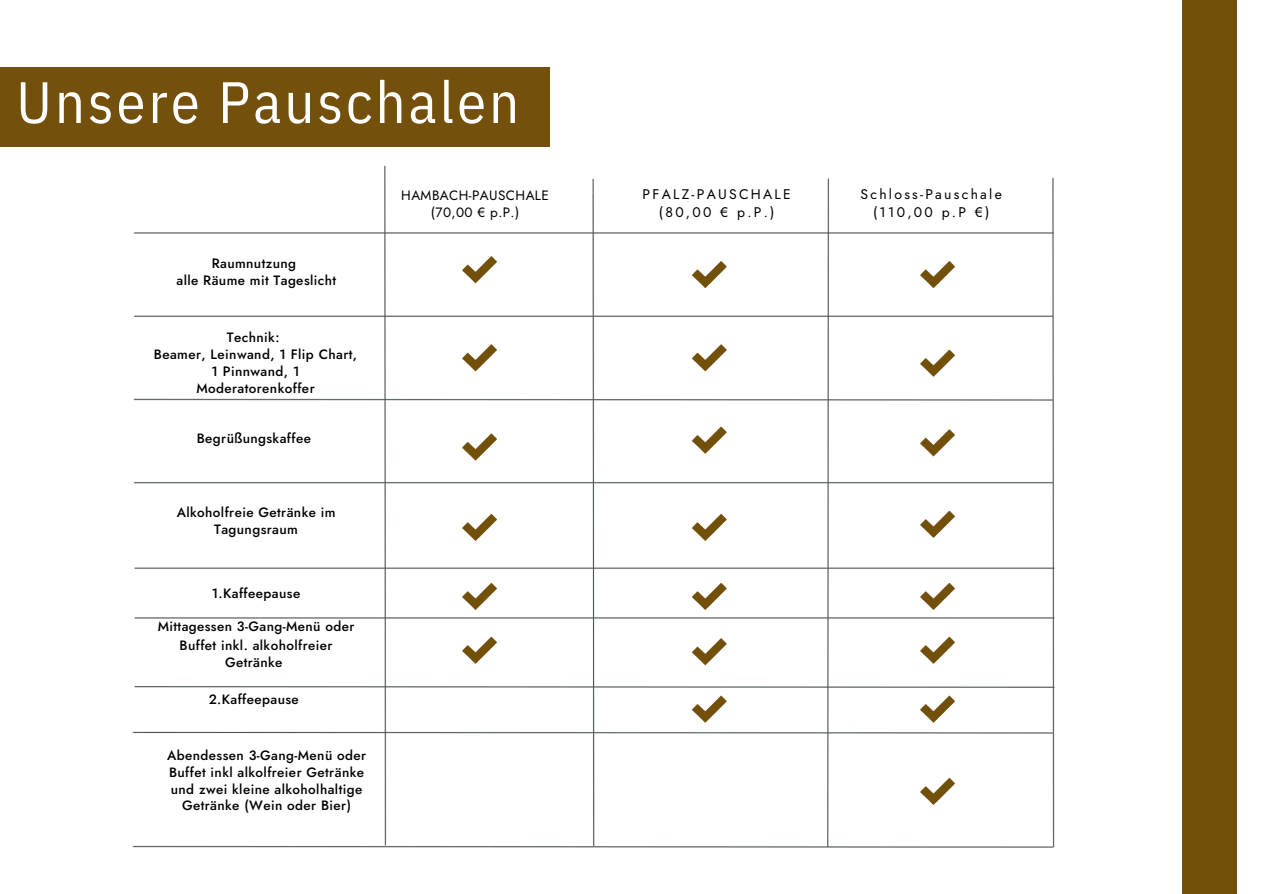
<style>
.page{position:relative;width:1263px;height:894px;background:#fff}
.page>*{position:absolute;margin:0;border:0;box-sizing:border-box;transform-origin:0 0}
.t1{font:58.35px "IBM Plex Sans Cond";letter-spacing:.05em;color:#fff}
.t2{font:13.95px/18px "Jost";letter-spacing:.165em;color:#000;text-align:center}
.t3{font:500 13.5px/16.8px "Jost";letter-spacing:.03em;color:#000;text-align:center}
.t4{font:13.5px "Jost";letter-spacing:.03em;color:#000}
</style>
<div class="page">
<div style="left:0;top:68px;width:550px;height:79px;background:#73500b"></div>
<img style="left:132px;top:165px;width:923px;height:683px">
<div style="left:1182px;top:0;width:54px;height:893px;background:#73500a"></div>
<p class="t1" style="left:16px;top:63px;width:504px">Unsere Pauschalen</p>
<h2 class="t3" style="left:176px;top:255px;width:161px">Raumnutzung<br>alle Räume mit Tageslicht</h2>
<h2 class="t3" style="left:154px;top:329px;width:205px">Technik:<br>Beamer, Leinwand, 1 Flip Chart,<br>1 Pinnwand, 1<br>Moderatorenkoffer</h2>
<h2 class="t3" style="left:197px;top:429px;width:116px">Begrüßungskaffee</h2>
<h2 class="t3" style="left:177px;top:504px;width:160px">Alkoholfreie Getränke im<br>Tagungsraum</h2>
<h2 class="t3" style="left:212px;top:585px;width:90px">1.Kaffeepause</h2>
<h2 class="t3" style="left:158px;top:616px;width:198px;line-height:19.2px">Mittagessen 3-Gang-Menü oder<br>Buffet inkl. alkoholfreier</h2>
<h2 class="t3" style="left:225px;top:653px;width:59px">Getränke</h2>
<h2 class="t3" style="left:209px;top:690px;width:92px">2.Kaffeepause</h2>
<h2 class="t3" style="left:167px;top:746px;width:201px">Abendessen 3-Gang-Menü oder<br>Buffet inkl alkolfreier Getränke und zwei kleine alkoholhaltige<br>Getränke (Wein oder Bier)</h2>
<p class="t4" style="left:401px;top:186px;width:149px">HAMBACH-PAUSCHALE</p>
<p class="t4" style="left:431px;top:203px;width:90px">(70,00 € p.P.)</p>
<p class="t2" style="left:642px;top:185px;width:150px">PFALZ-PAUSCHALE (80,00 € p.P.)</p>
<p class="t2" style="left:860px;top:185px;width:143px">Schloss-Pauschale (110,00 p.P €)</p>
</div>
